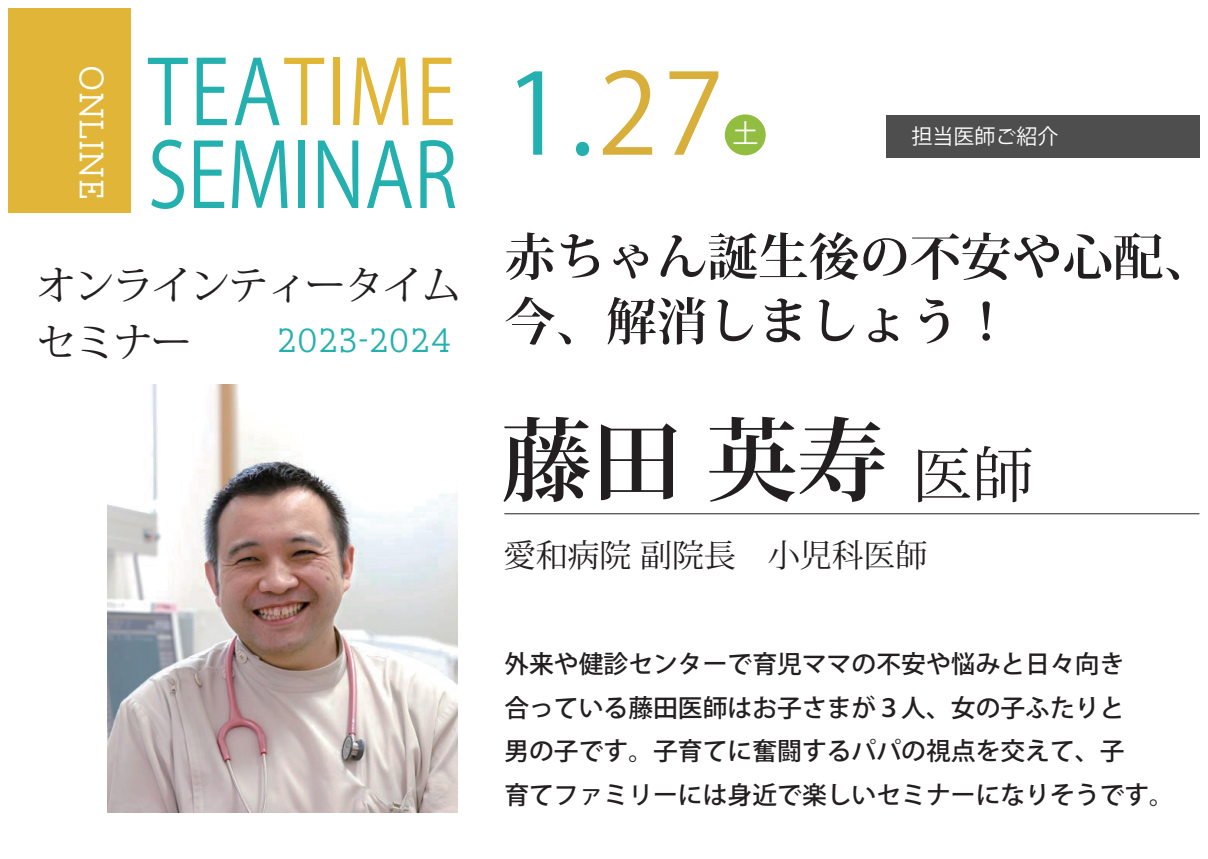
<style>
.page{position:relative;width:1208px;height:859px;background:#fff}
.page>*{position:absolute;margin:0;border:0;box-sizing:border-box;transform-origin:0 0}
.t1{font:111.3px "Koz Go Pr 6 N";color:#24b0ae}
.t2{font:700 90.5px "Koz Min Pro";color:#231f20}
.t3{font:88.5px/82.8px "Koz Go Pr 6 N";letter-spacing:.015em;color:#24b0ae;scale:.85 1}
.t4{font:700 50.7px/64.5px "Koz Min Pro";color:#231f20}
.t5{font:39.7px/57.4px "Koz Min Pro";letter-spacing:-.03em;color:#231f20}
.t6{font:300 35.1px "AW Conqueror Std Slab";color:#fff}
.t7{font:300 34.5px "AW Conqueror Std Slab";letter-spacing:.035em;color:#24b0ae}
.t8{font:31.9px "Koz Min Pro";color:#231f20}
.t9{font:26px "Koz Go Pr 6 N";color:#fff}
.t10{font:500 24.8px/43.4px "Koz Go Pro";color:#231f20}
.t11{font:21px "Koz Go Pr 6 N";color:#fff}
.s1{color:#e1b536}
.s2{color:#d8af3b}
.s3{font-weight:400;font-size:60.7px}
</style>
<div class="page">
<div style="left:9px;top:9px;width:122px;height:204px;background:#e1b537"></div>
<div style="left:886px;top:115px;width:313px;height:42px;background:#4f4e4f"></div>
<div style="left:725px;top:114px;width:40px;height:41px;background:#91bd41;border-radius:50%"></div>
<hr style="left:504px;top:513px;width:695px;height:1px;background:#231f20">
<img style="left:107px;top:384px;width:350px;height:428px">
<h3 class="t3" style="left:148px;top:53px;width:365px">TEA<span class="s1">TIME<br></span>SEMINAR</h3>
<h3 class="t6" style="left:114px;top:65px;width:137px;rotate:90deg">ONLINE</h3>
<h1 class="t1" style="left:504px;top:51px;width:221px">1.<span class="s2">27</span></h1>
<h3 class="t4" style="left:505px;top:222px;width:711px">赤ちゃん誕生後の不安や心配、今、解消しましょう！</h3>
<p class="t9" style="left:732px;top:119px;width:27px">土</p>
<p class="t11" style="left:911px;top:124px;width:149px">担当医師ご紹介</p>
<h3 class="t5" style="left:36px;top:255px;width:426px">オンラインティータイムセミナー</h3>
<h3 class="t7" style="left:277px;top:319px;width:175px">2023-2024</h3>
<h2 class="t2" style="left:501px;top:395px;width:533px">藤田 英寿<span class="s3">医師</span></h2>
<p class="t8" style="left:504px;top:533px;width:425px">愛和病院 副院長　小児科医師</p>
<p class="t10" style="left:504px;top:644px;width:671px">外来や健診センターで育児ママの不安や悩みと日々向き<br>合っている藤田医師はお子さまが３人、女の子ふたりと<br>男の子です。子育てに奮闘するパパの視点を交えて、子<br>育てファミリーには身近で楽しいセミナーになりそうです。</p>
</div>
